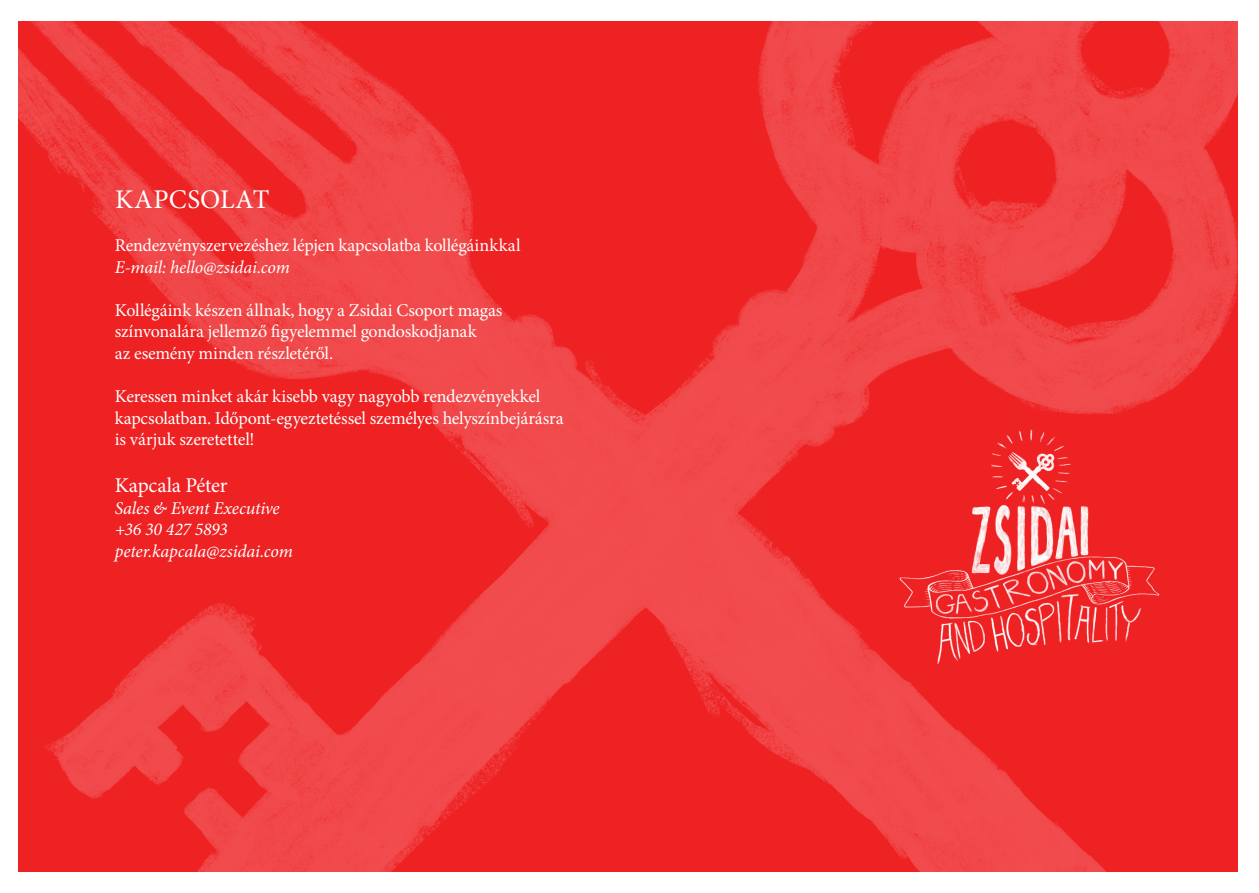
<style>
.page{position:relative;width:1259px;height:893px;background:#fff}
.page>*{position:absolute;margin:0;border:0;box-sizing:border-box;transform-origin:0 0}
.generációk{font:27px "Minion Pro";letter-spacing:.01em;color:#fff}
.kenyer{font:21px "Minion Pro";letter-spacing:-.01em;color:#fff}
.kenyer-2{font:18px/21.6px "Minion Pro";letter-spacing:-.015em;color:#fff}
.kenyer-3{font:italic 18px "Minion Pro";letter-spacing:-.01em;color:#fff}
</style>
<div class="page">
<img style="left:18px;top:21px;width:1219px;height:851px">
<img style="left:881px;top:419px;width:297px;height:258px">
<p class="generációk" style="left:115px;top:181px;width:156px">KAPCSOLAT</p>
<p class="kenyer-2" style="left:115px;top:235px;width:407px">Rendezvényszervezéshez lépjen kapcsolatba kollégáinkkal</p>
<p class="kenyer-3" style="left:115px;top:255px;width:177px">E-mail: hello@zsidai.com</p>
<p class="kenyer-2" style="left:115px;top:299px;width:389px">Kollégáink készen állnak, hogy a Zsidai Csoport magas színvonalára jellemző figyelemmel gondoskodjanak<br>az esemény minden részletéről.</p>
<p class="kenyer-2" style="left:115px;top:386px;width:450px">Keressen minket akár kisebb vagy nagyobb rendezvényekkel kapcsolatban. Időpont-egyeztetéssel személyes helyszínbejárásra is várjuk szeretettel!</p>
<p class="kenyer" style="left:115px;top:471px;width:114px">Kapcala Péter</p>
<p class="kenyer-3" style="left:115px;top:496px;width:166px">Sales &amp; Event Executive</p>
<p class="kenyer-3" style="left:115px;top:517px;width:114px">+36 30 427 5893</p>
<p class="kenyer-3" style="left:115px;top:539px;width:180px">peter.kapcala@zsidai.com</p>
</div>
